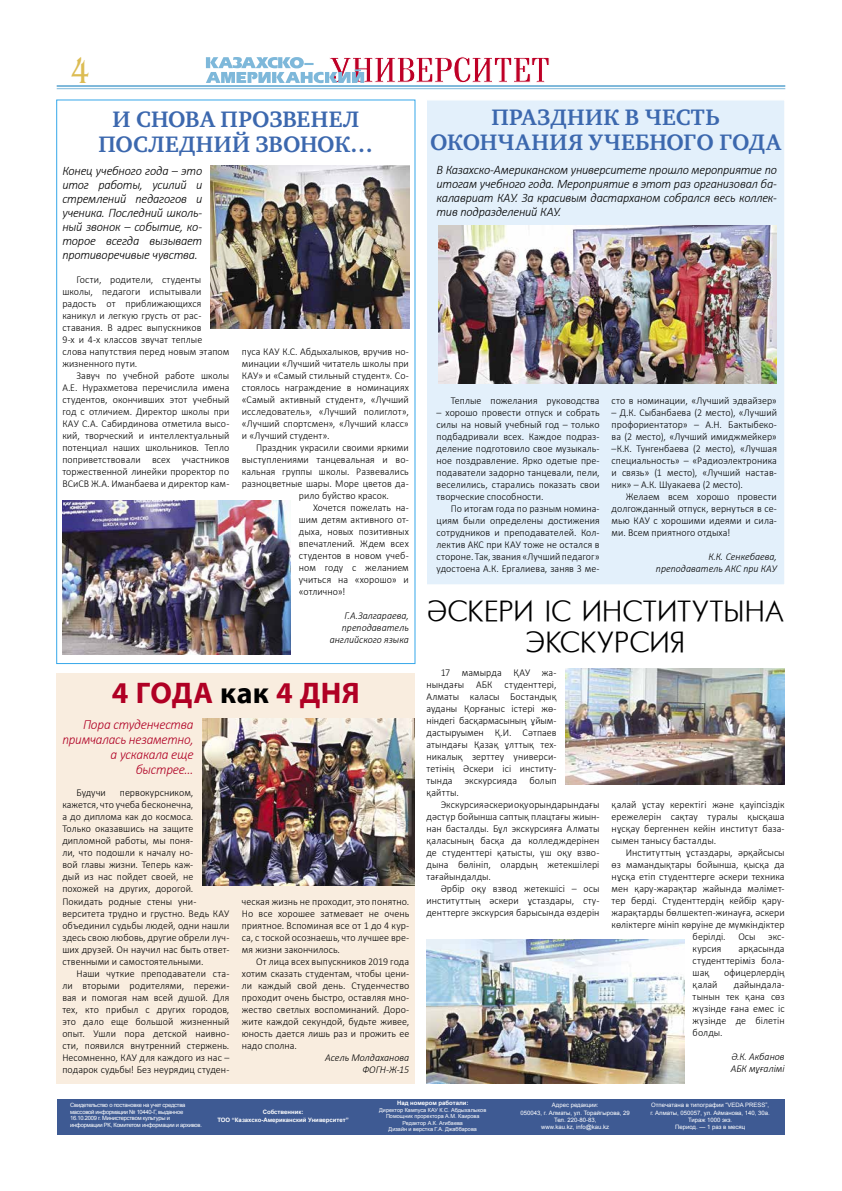
<style>
.page{position:relative;width:842px;height:1191px;background:#fff}
.page>*{position:absolute;margin:0;border:0;box-sizing:border-box;transform-origin:0 0}
.t1{font:36px "Benguiat Pro";color:#dcbc53;scale:.83 1}
.t2{font:700 30px "Myriad Pro Uni KZ";letter-spacing:.01em;color:#b00024}
.t3{font:29px/31px "Futuris.kz";letter-spacing:-.005em;color:#000;text-align:center}
.t4{font:700 23px/25px "Charter ITC";letter-spacing:.015em;color:#3c68ae;text-align:center}
.t5{font:italic 300 14px/15px "Calibri";letter-spacing:-.02em;color:#b00024;text-align:right;scale:.95 1}
.t6{font:italic 300 13px/14px "Calibri";letter-spacing:-.015em;color:#000;text-align:justify;scale:.95 1}
.t7{font:300 10.5px/12px "Calibri";letter-spacing:.005em;color:#000;text-align:justify;scale:.95 1}
.t8{font:italic 300 10.5px/12px "Calibri";color:#000;text-align:right;scale:.95 1}
.t9{font:6px/7.2px "Arial";color:#fff;text-align:center}
.t10{font:700 6px/7.2px "Arial";color:#fff;text-align:center}
.t11{font:5.8px/6.5px "Arial";letter-spacing:-.04em;color:#fff}
.t12{font:5.5px/6.5px "Arial";color:#fff;text-align:center}
.s1{color:#000}
</style>
<div class="page">
<svg style="left:206px;top:56px;width:344px;height:27px"></svg>
<hr style="left:57px;top:85px;width:728px;height:2px;background:#7eb8da">
<hr style="left:57px;top:88px;width:728px;height:1px;background:#7eb8da">
<div style="left:426px;top:99px;width:359px;height:486px;background:#e3f0fb;border:1px solid #fff"></div>
<div style="left:56px;top:673px;width:358px;height:410px;background:#f9eddf"></div>
<div style="left:58px;top:1098px;width:727px;height:36px;background:#3e5a93"></div>
<img style="left:202px;top:718px;width:213px;height:168px">
<img style="left:62px;top:500px;width:229px;height:154px">
<img style="left:211px;top:165px;width:198px;height:163px">
<img style="left:439px;top:226px;width:337px;height:158px">
<img style="left:426px;top:939px;width:258px;height:145px">
<img style="left:565px;top:668px;width:220px;height:116px">
<h1 class="t1" style="left:71px;top:51px;width:25px">4</h1>
<h3 class="t4" style="left:99px;top:106px;width:276px">И СНОВА ПРОЗВЕНЕЛ<br>ПОСЛЕДНИЙ ЗВОНОК…</h3>
<h3 class="t4" style="left:430px;top:105px;width:352px">ПРАЗДНИК В ЧЕСТЬ<br>ОКОНЧАНИЯ УЧЕБНОГО ГОДА</h3>
<p class="t6" style="left:62px;top:163px;width:149px">Конец учебного года – это итог работы, усилий и стремлений педагогов и ученика. Последний школь&shy;ный звонок – событие, ко&shy;торое всегда вызывает противоречивые чувства.</p>
<p class="t6" style="left:437px;top:162px;width:360px">В Казахско-Американском университете прошло мероприятие по итогам учебного года. Мероприятие в этот раз организовал ба&shy;калавриат КАУ. За красивым дастарханом собрался весь коллек&shy;тив подразделений КАУ.</p>
<p class="t7" style="left:62px;top:273px;width:177px;text-align:left;text-indent:14px">Гости, родители, студенты школы, педагоги испытывали радость от приближающихся каникул и легкую грусть от рас&shy;ставания. В адрес выпускников<br>9-х и 4-х классов звучат теплые<br>слова напутствия перед новым этапом жизненного пути.</p>
<p class="t7" style="left:62px;top:369px;width:177px;text-indent:14px">Завуч по учебной работе школы А.Е. Нурахметова перечислила имена студентов, окончивших этот учебный год с отличием. Директор школы при КАУ С.А. Сабирдинова отметила высо&shy;кий, творческий и интеллектуальный потенциал наших школьников. Тепло поприветствовали всех участников торжественной линейки проректор по ВСиСВ Ж.А. Иманбаева и директор кам-</p>
<p class="t7" style="left:242px;top:345px;width:177px">пуса КАУ К.С. Абдыхалыков, вручив но&shy;минации «Лучший читатель школы при КАУ» и «Самый стильный студент». Со&shy;стоялось награждение в номинациях «Самый активный студент», «Лучший исследователь», «Лучший полиглот», «Лучший спортсмен», «Лучший класс» и «Лучший студент».</p>
<p class="t7" style="left:256px;top:441px;width:162px">Праздник украсили своими яркими</p>
<p class="t7" style="left:242px;top:453px;width:177px">выступлениями танцевальная и во-</p>
<p class="t7" style="left:242px;top:465px;width:177px">кальная группы школы. Развевались</p>
<p class="t7" style="left:242px;top:477px;width:177px">разноцветные шары. Море цветов да-</p>
<p class="t7" style="left:299px;top:489px;width:96px">рило буйство красок.</p>
<p class="t7" style="left:313px;top:501px;width:102px">Хочется пожелать на-</p>
<p class="t7" style="left:299px;top:513px;width:117px">шим детям активного от-</p>
<p class="t7" style="left:299px;top:525px;width:117px">дыха, новых позитивных</p>
<p class="t7" style="left:299px;top:537px;width:117px">впечатлений. Ждем всех</p>
<p class="t7" style="left:299px;top:549px;width:117px">студентов в новом учеб-</p>
<p class="t7" style="left:299px;top:561px;width:117px">ном году с желанием</p>
<p class="t7" style="left:299px;top:573px;width:117px">учиться на «хорошо» и</p>
<p class="t7" style="left:299px;top:585px;width:51px">«отлично»!</p>
<p class="t8" style="left:330px;top:609px;width:85px">Г.А.Залгараева, преподаватель английского языка</p>
<h2 class="t2" style="left:112px;top:673px;width:250px">4 ГОДА <span class="s1">как</span> 4 ДНЯ</h2>
<h3 class="t5" style="left:62px;top:716px;width:140px">Пора студенчества примчалась незаметно, а ускакала еще быстрее…</h3>
<p class="t7" style="left:77px;top:787px;width:32px">Будучи</p>
<p class="t7" style="left:62px;top:787px;width:177px;text-align:left;text-indent:57px">первокурсником, кажется, что учеба бесконечна,<br>а до диплома как до космоса.<br>Только оказавшись на защите дипломной работы, мы поня-<br>ли, что подошли к началу но-<br>вой главы жизни. Теперь каж-<br>дый из нас пойдет своей, не похожей на других, дорогой.<br>Покидать родные стены уни&shy;верситета трудно и грустно. Ведь КАУ объединил судьбы людей, одни нашли здесь свою любовь, другие обрели луч&shy;ших друзей. Он научил нас быть ответ&shy;ственными и самостоятельными.</p>
<p class="t7" style="left:62px;top:967px;width:177px;text-indent:14px">Наши чуткие преподаватели ста&shy;ли вторыми родителями, пережи&shy;вая и помогая нам всей душой. Для тех, кто прибыл с других городов, это дало еще большой жизненный опыт. Ушли пора детской наивно&shy;сти, появился внутренний стержень.<br>Несомненно, КАУ для каждого из нас – подарок судьбы! Без неурядиц студен-</p>
<p class="t7" style="left:242px;top:895px;width:178px">ческая жизнь не проходит, это понятно.<br>Но все хорошее затмевает не очень приятное. Вспоминая все от 1 до 4 кур&shy;са, с тоской осознаешь, что лучшее вре&shy;мя жизни закончилось.</p>
<p class="t7" style="left:242px;top:955px;width:178px;text-indent:14px">От лица всех выпускников 2019 года хотим сказать студентам, чтобы цени&shy;ли каждый свой день. Студенчество проходит очень быстро, оставляя мно&shy;жество светлых воспоминаний. Доро&shy;жите каждой секундой, будьте живее, юность дается лишь раз и прожить ее надо сполна.</p>
<p class="t8" style="left:325px;top:1051px;width:90px">Асель Молдаханова<br>ФОГН-Ж-15</p>
<p class="t7" style="left:451px;top:394px;width:158px">Теплые пожелания руководства</p>
<p class="t7" style="left:437px;top:406px;width:173px">– хорошо провести отпуск и собрать силы на новый учебный год – только подбадривали всех. Каждое подраз&shy;деление подготовило свое музыкаль&shy;ное поздравление. Ярко одетые пре&shy;подаватели задорно танцевали, пели, веселились, старались показать свои творческие способности.</p>
<p class="t7" style="left:437px;top:502px;width:173px;text-indent:14px">По итогам года по разным номина&shy;циям были определены достижения сотрудников и преподавателей. Кол&shy;лектив АКС при КАУ тоже не остался в стороне. Так, звания «Лучший педагог» удостоена А.К. Ергалиева, заняв 3 ме-</p>
<p class="t7" style="left:612px;top:394px;width:175px">сто в номинации, «Лучший эдвайзер»</p>
<p class="t7" style="left:612px;top:406px;width:175px">– Д.К. Сыбанбаева (2 место), «Лучший профориентатор» – А.Н. Бактыбеко&shy;ва (2 место), «Лучший имиджмейкер» –К.К. Тунгенбаева (2 место), «Лучшая специальность» – «Радиоэлектроника и связь» (1 место), «Лучший настав&shy;ник» – А.К. Шуакаева (2 место).</p>
<p class="t7" style="left:612px;top:490px;width:175px;text-indent:14px">Желаем всем хорошо провести долгожданный отпуск, вернуться в се&shy;мью КАУ с хорошими идеями и сила&shy;ми. Всем приятного отдыха!</p>
<p class="t8" style="left:656px;top:550px;width:129px">К.К. Сенкебаева, преподаватель АКС при КАУ</p>
<h3 class="t3" style="left:427px;top:596px;width:358px">ӘСКЕРИ ІС ИНСТИТУТЫНА<br>ЭКСКУРСИЯ</h3>
<p class="t7" style="left:426px;top:666px;width:138px;text-indent:14px">17 мамырда ҚАУ жа&shy;нындағы АБК студенттері, Алматы каласы Бостандық ауданы Қорғаныс істері жө&shy;ніндегі басқармасының ұйым&shy;дастыруымен Қ.И. Сәтпаев атындағы Қазақ ұлттық тех&shy;никалық зерттеу универси&shy;тетінің Әскери ісі институ&shy;тында экскурсияда болып қайтты.</p>
<p class="t7" style="left:426px;top:798px;width:184px;text-indent:14px">Экскурсия әскери оқу орындарындағы дәстүр бойынша саптық плацтағы жиын&shy;нан басталды. Бұл экскурсияға Алматы қаласының басқа да колледждерінен де студенттері қатысты, үш оқу взво&shy;дына бөлініп, олардың жетекшілері тағайындалды.</p>
<p class="t7" style="left:426px;top:882px;width:184px;text-indent:14px">Әрбір оқу взвод жетекшісі – осы институттың әскери ұстаздары, сту&shy;денттерге экскурсия барысында өздерін</p>
<p class="t7" style="left:612px;top:798px;width:184px">қалай ұстау керектігі және қауіпсіздік ережелерін сақтау туралы қысқаша нұсқау бергеннен кейін институт база&shy;сымен танысу басталды.</p>
<p class="t7" style="left:626px;top:846px;width:169px">Институттың ұстаздары, әрқайсысы</p>
<p class="t7" style="left:612px;top:858px;width:184px">өз мамандықтары бойынша, қысқа да</p>
<p class="t7" style="left:612px;top:870px;width:184px">нұсқа етіп студенттерге әскери техника</p>
<p class="t7" style="left:612px;top:882px;width:183px">мен қару-жарақтар жайында мәлімет-</p>
<p class="t7" style="left:612px;top:894px;width:184px">тер берді. Студенттердің кейбір қару-</p>
<p class="t7" style="left:612px;top:906px;width:184px">жарақтарды бөлшектеп-жинауға, әскери</p>
<p class="t7" style="left:612px;top:918px;width:184px">көліктерге мініп көруіне де мүмкіндіктер</p>
<p class="t7" style="left:693px;top:930px;width:98px">берілді. Осы экс-</p>
<p class="t7" style="left:693px;top:942px;width:32px">курсия</p>
<p class="t7" style="left:693px;top:942px;width:98px;text-indent:46px">арқасында студенттеріміз бола&shy;шақ</p>
<p class="t7" style="left:724px;top:966px;width:65px">офицерлердің</p>
<p class="t7" style="left:693px;top:978px;width:98px;text-indent:41px">дайындала&shy;тынын тек қана сөз жүзінде ғана емес іс жүзінде де білетін болды.</p>
<p class="t8" style="left:731px;top:1050px;width:58px;text-align:left">Ә.К. Акбанов<br>АБК мұғалімі</p>
<p class="t7" style="left:693px;top:978px;width:28px">қалай</p>
<p class="t11" style="left:70px;top:1102px;width:133px">Свидетельство о постановке на учет средства массовой информации № 10440-Г, выданное 16.10.2009 г. Министерством культуры и информации РК, Комитетом информации и архивов.</p>
<p class="t10" style="left:217px;top:1109px;width:133px">Собственник:<br>ТОО “Казахско-Американский Университет”</p>
<p class="t10" style="left:397px;top:1100px;width:73px">Над номером работали:</p>
<p class="t12" style="left:379px;top:1106px;width:109px">Директор Кампуса КАУ К.С. Абдыхалыков<br>Помощник проректора А.М. Каирова<br>Редактор А.К. Агибаева<br>Дизайн и верстка Г.А. Джаббарова</p>
<p class="t9" style="left:521px;top:1101px;width:111px">Адрес редакции:<br>050043, г. Алматы, ул. Торайгырова, 29<br>Тел. 220-80-83,<br>www.kau.kz, info@kau.kz</p>
<p class="t9" style="left:650px;top:1101px;width:121px">Отпечатана в типографии “VEDA PRESS”, г. Алматы, 050057, ул. Айманова, 140, 30а.<br>Тираж 1000 экз.<br>Период. — 1 раз в месяц</p>
</div>
